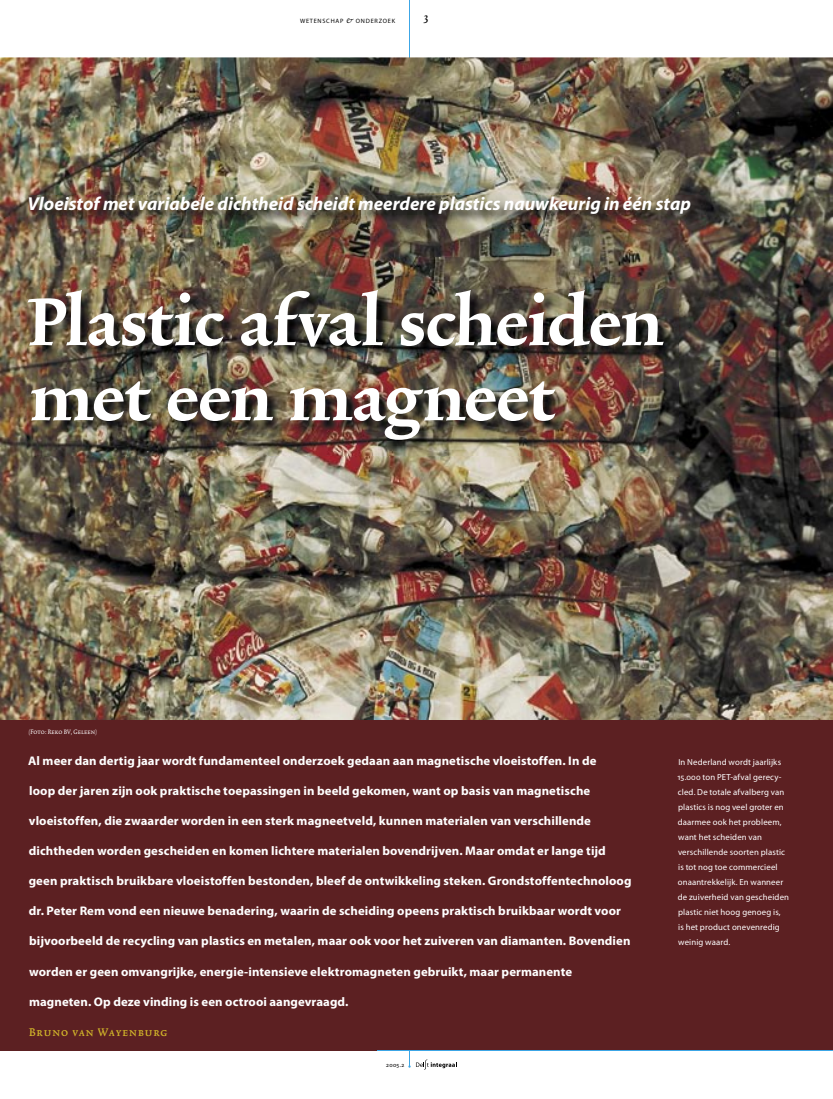
<style>
.page{position:relative;width:833px;height:1099px;background:#fff}
.page>*{position:absolute;margin:0;border:0;box-sizing:border-box;transform-origin:0 0}
.t1{font:700 79.38px/75px "Trinite No 2";letter-spacing:-.01em;color:#fff}
.t2{font:italic 700 18.75px "Myriad Pro";color:#fff}
.t3{font:13.75px "Trinite No 4 Med Ita Tab";color:#000}
.t4{font:13.12px "Trinite No 1 Med Wid Exp";letter-spacing:.075em;color:#d3b82a}
.t5{font:700 12.5px "Myriad Pro";letter-spacing:.005em;color:#fff}
.t6{font:8.75px/15px "Myriad Pro";letter-spacing:.015em;color:#fff}
.t7{font:7.5px "Trinite No 1 Rom Con Exp";color:#fff}
.t8{font:6.25px "Myriad";letter-spacing:.12em;color:#000}
.t9{font:6.25px "Myriad Pro";color:#000}
.s1{font-family:"Trinite No 1 Ita Pi";font-size:11.25px}
</style>
<div class="page">
<hr style="left:409px;top:0;width:1px;height:1065px;background:#3ca6e6">
<img style="left:0;top:57px;width:833px;height:663px">
<div style="left:0;top:720px;width:833px;height:330px;background:#5c2022"></div>
<hr style="left:377px;top:1050px;width:456px;height:1px;background:#3ca6e6">
<svg style="left:408px;top:1059px;width:47px;height:10px"></svg>
<img style="left:28px;top:196px;width:677px;height:33px">
<img style="left:27px;top:289px;width:651px;height:166px">
<p class="t8" style="left:300px;top:18px;width:96px">WETENSCHAP <span class="s1">&amp;</span> ONDERZOEK</p>
<p class="t3" style="left:423px;top:12px;width:7px">3</p>
<h2 class="t2" style="left:27px;top:193px;width:665px">Vloeistof met variabele dichtheid scheidt meerdere plastics nauwkeurig in één stap</h2>
<h1 class="t1" style="left:28px;top:289px;width:636px">Plastic afval scheiden met een magneet</h1>
<p class="t7" style="left:29px;top:728px;width:70px">(Foto: Reko BV, Geleen)</p>
<p class="t5" style="left:28px;top:754px;width:569px">Al meer dan dertig jaar wordt fundamenteel onderzoek gedaan aan magnetische vloeistoffen. In de</p>
<p class="t5" style="left:29px;top:784px;width:562px">loop der jaren zijn ook praktische toepassingen in beeld gekomen, want op basis van magnetische</p>
<p class="t5" style="left:29px;top:814px;width:563px">vloeistoffen, die zwaarder worden in een sterk magneetveld, kunnen materialen van verschillende</p>
<p class="t5" style="left:29px;top:844px;width:578px">dichtheden worden gescheiden en komen lichtere materialen bovendrijven. Maar omdat er lange tijd</p>
<p class="t5" style="left:29px;top:874px;width:604px">geen praktisch bruikbare vloeistoffen bestonden, bleef de ontwikkeling steken. Grondstoffentechnoloog</p>
<p class="t5" style="left:29px;top:904px;width:594px">dr. Peter Rem vond een nieuwe benadering, waarin de scheiding opeens praktisch bruikbaar wordt voor</p>
<p class="t5" style="left:29px;top:934px;width:603px">bijvoorbeeld de recycling van plastics en metalen, maar ook voor het zuiveren van diamanten. Bovendien</p>
<p class="t5" style="left:29px;top:964px;width:544px">worden er geen omvangrijke, energie-intensieve elektromagneten gebruikt, maar permanente</p>
<p class="t5" style="left:29px;top:994px;width:321px">magneten. Op deze vinding is een octrooi aangevraagd.</p>
<p class="t4" style="left:29px;top:1025px;width:140px">Bruno van Wayenburg</p>
<p class="t9" style="left:386px;top:1061px;width:19px">2005.2</p>
<p class="t6" style="left:677px;top:755px;width:113px">In Nederland wordt jaarlijks<br>15.000 ton PET-afval gerecy&shy;cled. De totale afvalberg van plastics is nog veel groter en daarmee ook het probleem, want het scheiden van verschillende soorten plastic is tot nog toe commercieel onaantrekkelijk. En wanneer de zuiverheid van gescheiden plastic niet hoog genoeg is,<br>is het product onevenredig weinig waard.</p>
</div>
